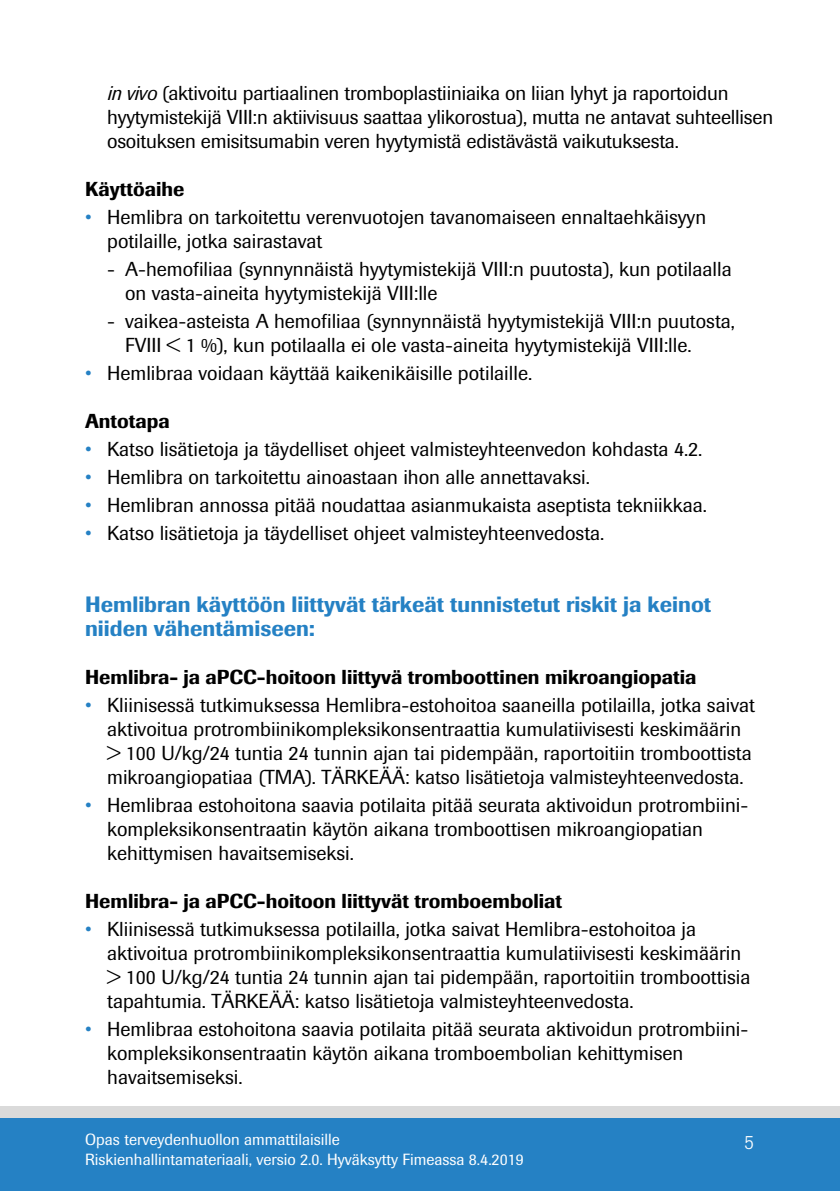
<style>
.page{position:relative;width:840px;height:1191px;background:#fff}
.page>*{position:absolute;margin:0;border:0;box-sizing:border-box;transform-origin:0 0}
.t1{font:500 22px/24px "Imago";color:#2581c4}
.t2{font:20px/24px "Imago";color:#000}
.t3{font:500 20px "Imago";color:#000}
.t4{font:300 20px "Imago";color:#fff}
.t5{font:16px "Imago";color:#fff}
.s1{font-style:italic}
.s2{color:#2581c4}
</style>
<div class="page">
<div style="left:0;top:1116px;width:839px;height:75px;background:#2581c4"></div>
<div style="left:0;top:1106px;width:839px;height:11px;background:#dadada"></div>
<p class="t2" style="left:107px;top:81px;width:667px"><span class="s1">in vivo</span> (aktivoitu partiaalinen tromboplastiiniaika on liian lyhyt ja raportoidun hyytymistekijä VIII:n aktiivisuus saattaa ylikorostua), mutta ne antavat suhteellisen osoituksen emisitsumabin veren hyytymistä edistävästä vaikutuksesta.</p>
<p class="t3" style="left:85px;top:177px;width:101px">Käyttöaihe</p>
<p class="t2" style="left:107px;top:205px;width:600px;text-indent:-22px"><span class="s2">•</span> Hemlibra on tarkoitettu verenvuotojen tavanomaiseen ennaltaehkäisyyn potilaille, jotka sairastavat</p>
<p class="t2" style="left:125px;top:257px;width:607px;text-indent:-18px">- A-hemofiliaa (synnynnäistä hyytymistekijä VIII:n puutosta), kun potilaalla on vasta-aineita hyytymistekijä VIII:lle</p>
<p class="t2" style="left:125px;top:309px;width:611px;text-indent:-18px">- vaikea-asteista A hemofiliaa (synnynnäistä hyytymistekijä VIII:n puutosta,<br>FVIII &lt; 1 %), kun potilaalla ei ole vasta-aineita hyytymistekijä VIII:lle.</p>
<p class="t2" style="left:85px;top:361px;width:448px"><span class="s2">•</span> Hemlibraa voidaan käyttää kaikenikäisille potilaille.</p>
<p class="t3" style="left:85px;top:409px;width:86px">Antotapa</p>
<p class="t2" style="left:85px;top:437px;width:618px"><span class="s2">•</span> Katso lisätietoja ja täydelliset ohjeet valmisteyhteenvedon kohdasta 4.2.</p>
<p class="t2" style="left:85px;top:465px;width:506px"><span class="s2">•</span> Hemlibra on tarkoitettu ainoastaan ihon alle annettavaksi.</p>
<p class="t2" style="left:85px;top:493px;width:623px"><span class="s2">•</span> Hemlibran annossa pitää noudattaa asianmukaista aseptista tekniikkaa.</p>
<p class="t2" style="left:85px;top:521px;width:520px"><span class="s2">•</span> Katso lisätietoja ja täydelliset ohjeet valmisteyhteenvedosta.</p>
<p class="t1" style="left:85px;top:592px;width:627px">Hemlibran käyttöön liittyvät tärkeät tunnistetut riskit ja keinot niiden vähentämiseen:</p>
<p class="t3" style="left:85px;top:665px;width:612px">Hemlibra- ja aPCC-hoitoon liittyvä tromboottinen mikroangiopatia</p>
<p class="t2" style="left:107px;top:693px;width:649px;text-indent:-22px"><span class="s2">•</span> Kliinisessä tutkimuksessa Hemlibra-estohoitoa saaneilla potilailla, jotka saivat aktivoitua protrombiinikompleksikonsentraattia kumulatiivisesti keskimäärin &gt; 100 U/kg/24 tuntia 24 tunnin ajan tai pidempään, raportoitiin tromboottista mikroangiopatiaa (TMA). TÄRKEÄÄ: katso lisätietoja valmisteyhteenvedosta.</p>
<p class="t2" style="left:107px;top:793px;width:642px;text-indent:-22px"><span class="s2">•</span> Hemlibraa estohoitona saavia potilaita pitää seurata aktivoidun protrombiini&shy;kompleksikonsentraatin käytön aikana tromboottisen mikroangiopatian kehittymisen havaitsemiseksi.</p>
<p class="t3" style="left:85px;top:889px;width:478px">Hemlibra- ja aPCC-hoitoon liittyvät tromboemboliat</p>
<p class="t2" style="left:107px;top:917px;width:644px;text-indent:-22px"><span class="s2">•</span> Kliinisessä tutkimuksessa potilailla, jotka saivat Hemlibra-estohoitoa ja aktivoitua protrombiinikompleksikonsentraattia kumulatiivisesti keskimäärin &gt; 100 U/kg/24 tuntia 24 tunnin ajan tai pidempään, raportoitiin tromboottisia tapahtumia. TÄRKEÄÄ: katso lisätietoja valmisteyhteenvedosta.</p>
<p class="t2" style="left:107px;top:1017px;width:642px;text-indent:-22px"><span class="s2">•</span> Hemlibraa estohoitona saavia potilaita pitää seurata aktivoidun protrombiini&shy;kompleksikonsentraatin käytön aikana tromboembolian kehittymisen havaitsemiseksi.</p>
<p class="t5" style="left:85px;top:1130px;width:256px">Opas terveydenhuollon ammattilaisille</p>
<p class="t4" style="left:743px;top:1130px;width:11px">5</p>
<p class="t5" style="left:85px;top:1150px;width:439px">Riskienhallintamateriaali, versio 2.0. Hyväksytty Fimeassa 8.4.2019</p>
</div>
